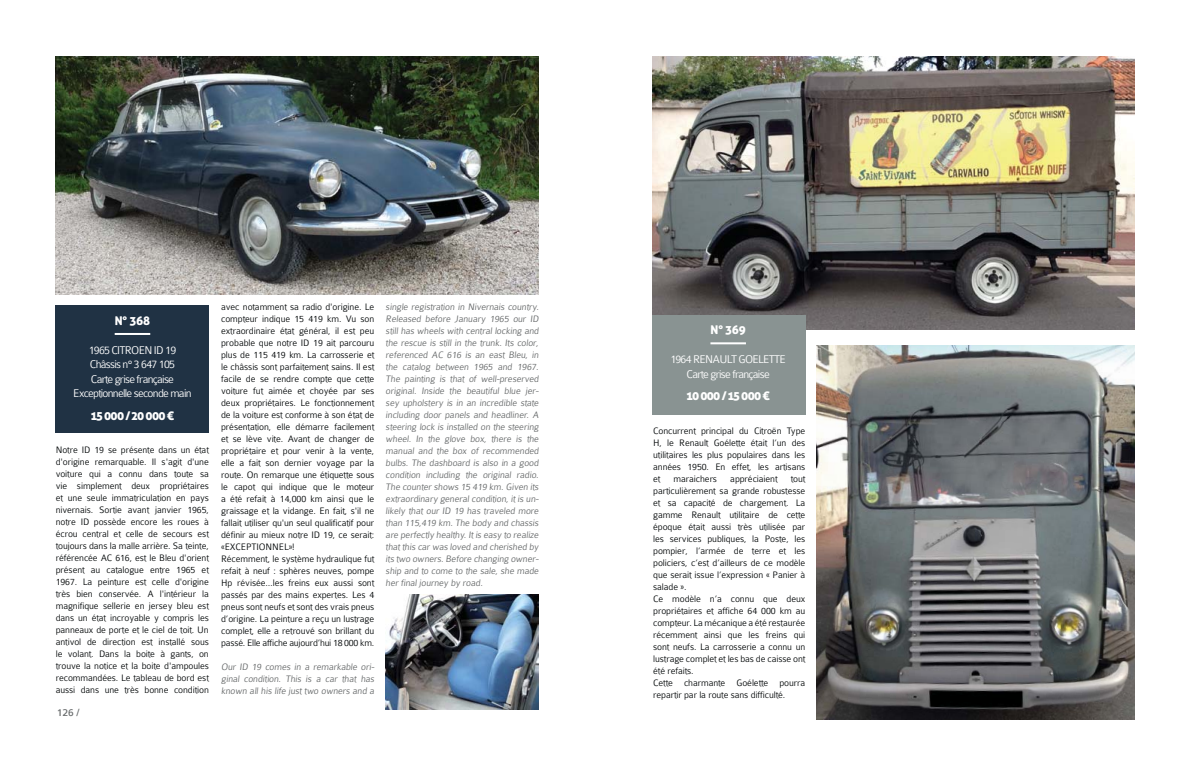
<style>
.page{position:relative;width:1191px;height:766px;background:#fff}
.page>*{position:absolute;margin:0;border:0;box-sizing:border-box;transform-origin:0 0}
.t1{font:300 12px/14.4px "Colaborate";letter-spacing:-.06em;color:#fff;text-align:center}
.t2{font:12px "Aller Display";letter-spacing:-.06em;color:#fff}
.t3{font:11px "Colaborate";color:#66696a}
.t4{font:300 10px/12px "Colaborate";letter-spacing:-.01em;color:#040809;text-align:justify}
.t5{font:300 10px/12px "Colaborate";letter-spacing:-.01em;color:#66696a;text-align:justify}
</style>
<div class="page">
<div style="left:56px;top:305px;width:153px;height:128px;background:#203244"></div>
<hr style="left:115px;top:333px;width:35px;height:2px;background:#fff">
<img style="left:652px;top:57px;width:482px;height:272px">
<img style="left:816px;top:345px;width:318px;height:374px">
<div style="left:652px;top:315px;width:153px;height:99px;background:#899392"></div>
<hr style="left:710px;top:342px;width:36px;height:2px;background:#fff">
<img style="left:56px;top:57px;width:483px;height:237px">
<img style="left:386px;top:594px;width:153px;height:115px">
<p class="t2" style="left:115px;top:314px;width:37px">N° 368</p>
<p class="t1" style="left:73px;top:343px;width:120px">1965 CITROEN ID 19<br>Châssis n° 3 647 105<br>Carte grise française<br>Exceptionnelle seconde main</p>
<p class="t2" style="left:91px;top:408px;width:85px">15 000 / 20 000 €</p>
<p class="t4" style="left:56px;top:444px;width:155px">Notre ID 19 se présente dans un état d'origine remarquable. Il s'agit d'une voiture qui a connu dans toute sa vie simplement deux propriétaires et une seule immatriculation en pays nivernais. Sortie avant janvier 1965, notre ID possède encore les roues à écrou central et celle de secours est toujours dans la malle arrière. Sa teinte, référencée AC 616, est le Bleu d'orient présent au catalogue entre 1965 et 1967. La peinture est celle d'origine très bien conservée. A l'intérieur la magnifique sellerie en jersey bleu est dans un état incroyable y compris les panneaux de porte et le ciel de toit. Un antivol de direction est installé sous le volant. Dans la boite à gants, on trouve la notice et la boite d'ampoules recommandées. Le tableau de bord est aussi dans une très bonne condition</p>
<p class="t3" style="left:57px;top:707px;width:24px">126 /</p>
<p class="t4" style="left:221px;top:301px;width:155px;text-align:left">avec notamment sa radio d'origine. Le compteur indique 15 419 km. Vu son extraordinaire état général, il est peu probable que notre ID 19 ait parcouru plus de 115 419 km. La carrosserie et le châssis sont parfaitement sains. Il est facile de se rendre compte que cette voiture fut aimée et choyée par ses deux propriétaires. Le fonctionnement de la voiture est conforme à son état de présentation, elle démarre facilement et se lève vite. Avant de changer de propriétaire et pour venir à la vente, elle a fait son dernier voyage par la route. On remarque une étiquette sous le capot qui indique que le moteur a été refait à 14,000 km ainsi que le graissage et la vidange. En fait, s'il ne fallait utiliser qu'un seul qualificatif pour définir au mieux notre ID 19, ce serait: «EXCEPTIONNEL»!<br>Récemment, le système hydraulique fut refait à neuf : sphères neuves, pompe Hp révisée…les freins eux aussi sont passés par des mains expertes. Les 4 pneus sont neufs et sont des vrais pneus d’origine. La peinture a reçu un lustrage complet, elle a retrouvé son brillant du passé. Elle affiche aujourd’hui 18 000 km.</p>
<p class="t5" style="left:221px;top:661px;width:156px">Our ID 19 comes in a remarkable ori&shy;ginal condition. This is a car that has known all his life just two owners and a</p>
<p class="t5" style="left:385px;top:301px;width:156px">single registration in Nivernais country.<br>Released before January 1965 our ID still has wheels with central locking and the rescue is still in the trunk. Its color, referenced AC 616 is an east Bleu, in the catalog between 1965 and 1967.<br>The painting is that of well-preserved original. Inside the beautiful blue jer&shy;sey upholstery is in an incredible state including door panels and headliner. A steering lock is installed on the steering wheel. In the glove box, there is the manual and the box of recommended bulbs. The dashboard is also in a good condition including the original radio.<br>The counter shows 15 419 km. Given its extraordinary general condition, it is un&shy;likely that our ID 19 has traveled more than 115,419 km. The body and chassis are perfectly healthy. It is easy to realize that this car was loved and cherished by its two owners. Before changing owner&shy;ship and to come to the sale, she made her final journey by road.</p>
<p class="t2" style="left:710px;top:323px;width:37px">N° 369</p>
<p class="t1" style="left:670px;top:353px;width:117px">1964 RENAULT GOELETTE<br>Carte grise française</p>
<p class="t2" style="left:686px;top:389px;width:85px">10 000 / 15 000 €</p>
<p class="t4" style="left:653px;top:425px;width:154px">Concurrent principal du Citroën Type H, le Renault Goélette était l’un des utilitaires les plus populaires dans les années 1950. En effet, les artisans et</p>
<p class="t4" style="left:673px;top:473px;width:45px">maraichers</p>
<p class="t4" style="left:730px;top:473px;width:49px">appréciaient</p>
<p class="t4" style="left:653px;top:473px;width:154px;text-align:left;text-indent:138px">tout particulièrement sa grande robustesse et sa capacité de chargement. La gamme Renault utilitaire de cette époque était aussi très utilisée par les services publiques, la Poste, les pompier, l’armée de terre et les policiers, c’est d’ailleurs de ce modèle que serait issue l’expression « Panier à salade ».<br>Ce modèle n’a connu que deux propriétaires et affiche 64 000 km au compteur. La mécanique a été restaurée récemment ainsi que les freins qui sont neufs. La carrosserie a connu un lustrage complet et les bas de caisse ont été refaits.<br>Cette charmante Goélette pourra repartir par la route sans difficulté.</p>
</div>
